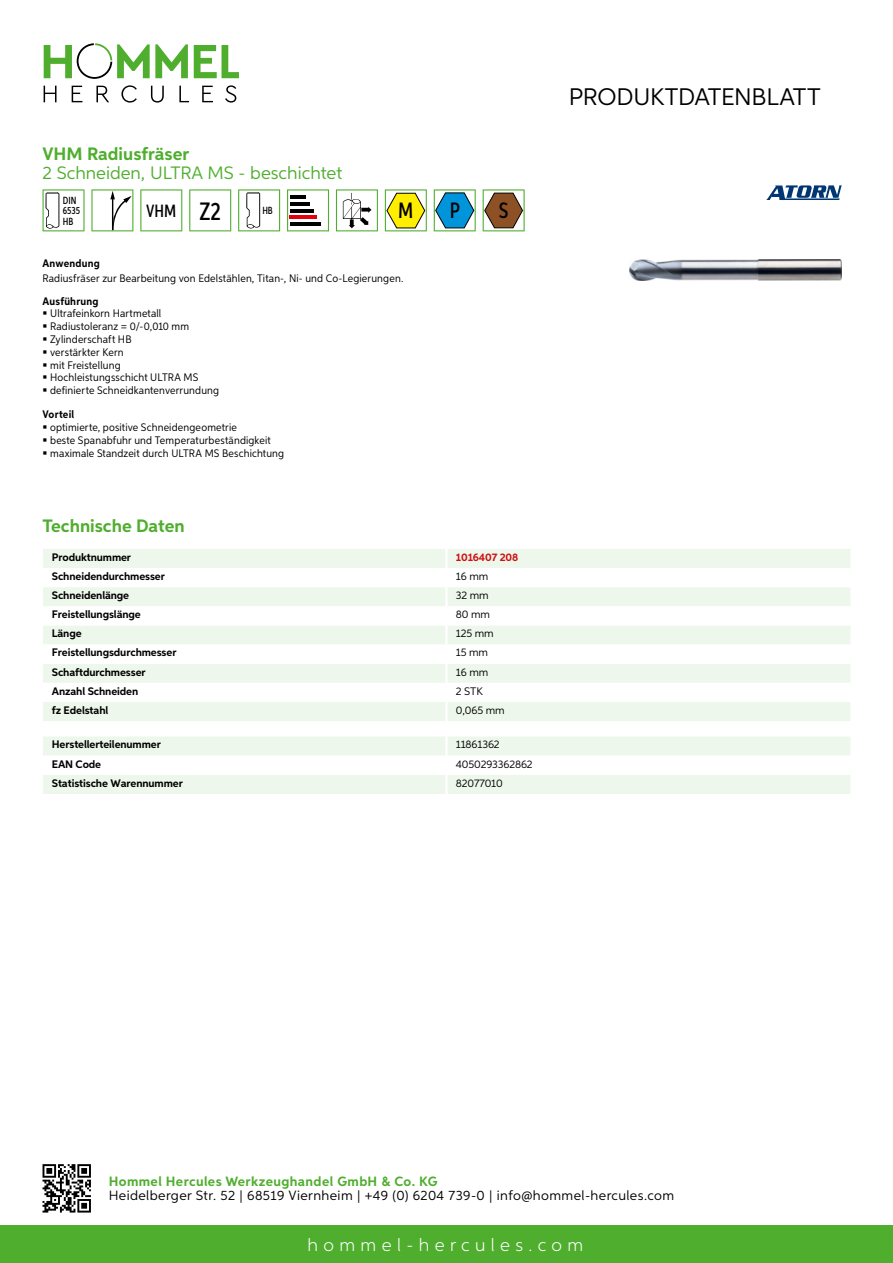
<style>
.page{position:relative;width:893px;height:1263px;background:#fff}
.page>*{position:absolute;margin:0;border:0;box-sizing:border-box;transform-origin:0 0}
.t1{font:24px "Aspira";letter-spacing:-.01em;color:#000}
.t2{font:500 22.2px "Aspira XX Nar";color:#000}
.t3{font:700 18px "Aspira";color:#50ae2f}
.t4{font:18px "Aspira";color:#50ae2f}
.t5{font:300 18px "Aspira";letter-spacing:.3em;color:#fff}
.t6{font:500 17.85px "Aspira XX Nar";color:#000}
.t7{font:13.5px "Aspira";letter-spacing:.03em;color:#000}
.t8{font:700 13.5px "Aspira";letter-spacing:.03em;color:#50ae2f}
.t9{font:10.95px/12.8px "Aspira Nar";letter-spacing:.015em;color:#000}
.t10{font:700 10.95px "Aspira";letter-spacing:-.01em;color:#000}
.t11{font:10.95px "Aspira";letter-spacing:-.01em;color:#000}
.t12{font:700 10.95px "Aspira Nar";letter-spacing:.02em;color:#000}
.t13{font:700 10.95px "Aspira";letter-spacing:-.01em;color:#cd1013}
.t14{font:500 10.35px/10.4px "Aspira XX Nar";color:#000}
.s1{font-size:25.2px}
</style>
<div class="page">
<div style="left:0;top:1226px;width:893px;height:37px;background:#50ae2f"></div>
<svg style="left:43px;top:1164px;width:48px;height:48px"></svg>
<svg style="left:194px;top:45px;width:45px;height:33px"></svg>
<svg style="left:44px;top:43px;width:144px;height:36px"></svg>
<svg style="left:44px;top:86px;width:13px;height:16px"></svg>
<svg style="left:72px;top:86px;width:10px;height:16px"></svg>
<svg style="left:96px;top:86px;width:13px;height:16px"></svg>
<svg style="left:121px;top:85px;width:16px;height:18px"></svg>
<svg style="left:151px;top:86px;width:13px;height:17px"></svg>
<svg style="left:179px;top:86px;width:10px;height:16px"></svg>
<svg style="left:202px;top:86px;width:11px;height:16px"></svg>
<svg style="left:225px;top:85px;width:11px;height:18px"></svg>
<div style="left:43px;top:549px;width:807px;height:172px;background:#eef7eb"></div>
<svg style="left:43px;top:568px;width:807px;height:134px"></svg>
<hr style="left:445px;top:549px;width:3px;height:19px;background:#fff">
<hr style="left:445px;top:568px;width:3px;height:19px;background:#fff">
<hr style="left:445px;top:587px;width:3px;height:19px;background:#fff">
<hr style="left:445px;top:606px;width:3px;height:19px;background:#fff">
<hr style="left:445px;top:625px;width:3px;height:19px;background:#fff">
<hr style="left:445px;top:644px;width:3px;height:20px;background:#fff">
<hr style="left:445px;top:664px;width:3px;height:19px;background:#fff">
<hr style="left:445px;top:683px;width:3px;height:19px;background:#fff">
<hr style="left:445px;top:702px;width:3px;height:19px;background:#fff">
<svg style="left:43px;top:737px;width:807px;height:57px"></svg>
<hr style="left:445px;top:775px;width:3px;height:19px;background:#fff">
<svg style="left:43px;top:189px;width:42px;height:42px"></svg>
<svg style="left:91px;top:189px;width:42px;height:42px"></svg>
<svg style="left:140px;top:189px;width:42px;height:42px"></svg>
<svg style="left:189px;top:189px;width:42px;height:42px"></svg>
<svg style="left:238px;top:189px;width:42px;height:42px"></svg>
<svg style="left:287px;top:189px;width:42px;height:42px"></svg>
<hr style="left:290px;top:196px;width:16px;height:3px;background:#000">
<hr style="left:290px;top:202px;width:20px;height:4px;background:#000">
<hr style="left:290px;top:209px;width:23px;height:3px;background:#000">
<hr style="left:290px;top:216px;width:27px;height:3px;background:#e3000b">
<hr style="left:290px;top:222px;width:31px;height:4px;background:#000">
<svg style="left:336px;top:189px;width:42px;height:42px"></svg>
<svg style="left:385px;top:189px;width:42px;height:42px"></svg>
<svg style="left:434px;top:189px;width:42px;height:42px"></svg>
<svg style="left:483px;top:189px;width:42px;height:42px"></svg>
<img style="left:629px;top:259px;width:213px;height:22px">
<svg style="left:766px;top:185px;width:76px;height:15px"></svg>
<h3 class="t3" style="left:43px;top:142px;width:148px">VHM Radiusfräser</h3>
<h3 class="t4" style="left:43px;top:162px;width:119px">2 Schneiden, ULTRA</h3>
<h3 class="t4" style="left:207px;top:162px;width:136px">MS - beschichtet</h3>
<p class="t14" style="left:63px;top:195px;width:19px">DIN<br>6535<br>HB</p>
<h3 class="t6" style="left:146px;top:200px;width:76px">VHM <span class="s1">Z2</span></h3>
<p class="t14" style="left:262px;top:205px;width:12px">HB</p>
<h2 class="t2" style="left:398px;top:197px;width:17px">M</h2>
<h2 class="t2" style="left:450px;top:197px;width:12px">P</h2>
<h2 class="t2" style="left:499px;top:197px;width:11px">S</h2>
<p class="t12" style="left:43px;top:257px;width:59px">Anwendung</p>
<p class="t9" style="left:43px;top:272px;width:362px">Radiusfräser zur Bearbeitung von Edelstählen, Titan-, Ni- und Co-Legierungen.</p>
<p class="t12" style="left:43px;top:294px;width:58px">Ausführung</p>
<p class="t9" style="left:50px;top:307px;width:170px">Ultrafeinkorn Hartmetall<br>Radiustoleranz = 0/-0,010 mm<br>Zylinderschaft HB<br>verstärkter Kern<br>mit Freistellung<br>Hochleistungsschicht ULTRA MS definierte Schneidkantenverrundung</p>
<p class="t12" style="left:43px;top:408px;width:33px">Vorteil</p>
<p class="t9" style="left:50px;top:421px;width:236px">optimierte, positive Schneidengeometrie<br>beste Spanabfuhr und Temperaturbeständigkeit maximale Standzeit durch ULTRA MS Beschichtung</p>
<h3 class="t3" style="left:43px;top:515px;width:144px">Technische Daten</h3>
<p class="t10" style="left:52px;top:550px;width:81px">Produktnummer</p>
<p class="t13" style="left:456px;top:550px;width:64px">1016407 208</p>
<p class="t10" style="left:52px;top:569px;width:115px">Schneidendurchmesser</p>
<p class="t11" style="left:456px;top:569px;width:34px">16 mm</p>
<p class="t10" style="left:52px;top:589px;width:79px">Schneidenlänge</p>
<p class="t11" style="left:456px;top:589px;width:34px">32 mm</p>
<p class="t10" style="left:52px;top:608px;width:90px">Freistellungslänge</p>
<p class="t11" style="left:456px;top:608px;width:36px">80 mm</p>
<p class="t10" style="left:52px;top:627px;width:31px">Länge</p>
<p class="t11" style="left:456px;top:627px;width:39px">125 mm</p>
<p class="t10" style="left:52px;top:646px;width:126px">Freistellungsdurchmesser</p>
<p class="t11" style="left:456px;top:646px;width:34px">15 mm</p>
<p class="t10" style="left:52px;top:665px;width:95px">Schaftdurchmesser</p>
<p class="t11" style="left:456px;top:665px;width:34px">16 mm</p>
<p class="t10" style="left:52px;top:684px;width:88px">Anzahl Schneiden</p>
<p class="t11" style="left:456px;top:684px;width:22px">2 STK</p>
<p class="t10" style="left:52px;top:703px;width:58px">fz Edelstahl</p>
<p class="t11" style="left:456px;top:703px;width:50px">0,065 mm</p>
<p class="t10" style="left:52px;top:738px;width:111px">Herstellerteilenummer</p>
<p class="t11" style="left:456px;top:738px;width:45px">11861362</p>
<p class="t10" style="left:52px;top:757px;width:51px">EAN Code</p>
<p class="t11" style="left:456px;top:757px;width:78px">4050293362862</p>
<p class="t10" style="left:52px;top:776px;width:132px">Statistische Warennummer</p>
<p class="t11" style="left:456px;top:776px;width:49px">82077010</p>
<h1 class="t1" style="left:569px;top:82px;width:253px">Produktdatenblatt</h1>
<p class="t8" style="left:109px;top:1172px;width:330px">Hommel Hercules Werkzeughandel GmbH &amp; Co. KG</p>
<p class="t7" style="left:109px;top:1187px;width:567px">Heidelberger Str. 52 | 68519 Viernheim | +49 (0) 6204 739-0 | info@hommel-hercules.com</p>
<h3 class="t5" style="left:307px;top:1234px;width:277px">hommel-hercules.com</h3>
</div>
